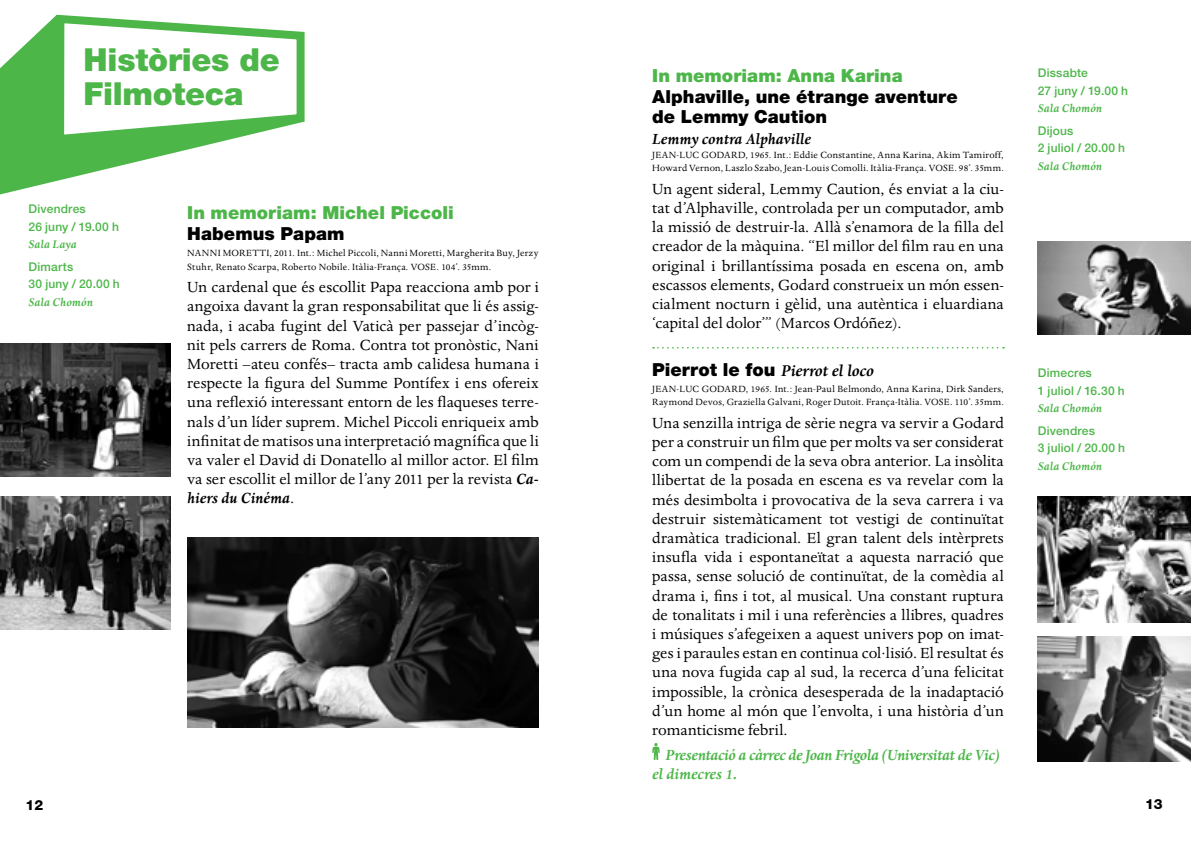
<style>
.page{position:relative;width:1191px;height:845px;background:#fff}
.page>*{position:absolute;margin:0;border:0;box-sizing:border-box;transform-origin:0 0}
.t1{font:900 31.8px/33.6px "Helvetica Neue LT";letter-spacing:-.01em;color:#4cb648}
.t2{font:900 18px/19.2px "Helvetica Neue LT";letter-spacing:.005em;color:#000}
.t3{font:900 18px "Helvetica Neue LT";letter-spacing:.005em;color:#4cb648}
.t4{font:italic 700 18px "Dante";color:#000}
.t5{font:17px/19.2px "Dante";letter-spacing:.005em;color:#000;text-align:justify}
.t6{font:italic 700 17px/19.2px "Dante";letter-spacing:-.02em;color:#4cb648}
.t7{font:italic 700 17px "Dante";letter-spacing:-.005em;color:#000}
.t8{font:800 14px "Helvetica Neue LT";color:#000}
.t9{font:italic 700 12.8px "Dante";letter-spacing:.01em;color:#4cb648}
.t10{font:500 12px/17.4px "Helvetica Neue LT";letter-spacing:.015em;color:#4cb648}
.t11{font:10.4px/13.6px "Dante";letter-spacing:.025em;color:#000}
.s1{font-weight:700;font-style:italic}
.s2{font-family:"Helvetica Neue LT";font-weight:900;font-style:normal}
</style>
<div class="page">
<svg style="left:0;top:20px;width:194px;height:174px;fill:#4cb648"></svg>
<svg style="left:51px;top:14px;width:254px;height:134px"></svg>
<svg style="left:653px;top:347px;width:351px;height:1px"></svg>
<svg style="left:652px;top:743px;width:7px;height:17px"></svg>
<img style="left:0;top:344px;width:170px;height:133px">
<img style="left:0;top:497px;width:170px;height:133px">
<img style="left:187px;top:537px;width:352px;height:191px">
<img style="left:1037px;top:241px;width:154px;height:93px">
<img style="left:1037px;top:497px;width:154px;height:125px">
<img style="left:1037px;top:636px;width:154px;height:126px">
<h1 class="t1" style="left:84px;top:43px;width:197px">Històries de<br>Filmoteca</h1>
<p class="t10" style="left:29px;top:200px;width:92px">Divendres<br>26 juny / 19.00 h</p>
<p class="t9" style="left:29px;top:237px;width:49px">Sala Laya</p>
<p class="t10" style="left:29px;top:258px;width:93px">Dimarts<br>30 juny / 20.00 h</p>
<p class="t9" style="left:29px;top:295px;width:66px">Sala Chomón</p>
<p class="t3" style="left:187px;top:201px;width:268px">In memoriam: Michel Piccoli</p>
<p class="t2" style="left:187px;top:224px;width:159px">Habemus Papam</p>
<p class="t11" style="left:187px;top:246px;width:353px">NANNI MORETTI, 2011. Int.: Michel Piccoli, Nanni Moretti, Margherita Buy, Jerzy<br>Stuhr, Renato Scarpa, Roberto Nobile. Itàlia-França. VOSE. 104’. 35mm.</p>
<p class="t5" style="left:187px;top:278px;width:353px">Un cardenal que és escollit Papa reacciona amb por i angoixa davant la gran responsabilitat que li és assig&shy;nada, i acaba fugint del Vaticà per passejar d’incòg&shy;nit pels carrers de Roma. Contra tot pronòstic, Nani Moretti –ateu confés– tracta amb calidesa humana i respecte la figura del Summe Pontífex i ens ofereix una reflexió interessant entorn de les flaqueses terre&shy;nals d’un líder suprem. Michel Piccoli enriqueix amb infinitat de matisos una interpretació magnífica que li va valer el David di Donatello al millor actor. El film va ser escollit el millor de l’any 2011 per la revista <span class="s1">Ca&shy;hiers du Cinéma</span>.</p>
<p class="t8" style="left:26px;top:796px;width:19px">12</p>
<p class="t3" style="left:652px;top:65px;width:252px">In memoriam: Anna Karina</p>
<p class="t2" style="left:652px;top:87px;width:307px">Alphaville, une étrange aventure de Lemmy Caution</p>
<p class="t7" style="left:652px;top:130px;width:160px">Lemmy contra Alphaville</p>
<p class="t11" style="left:652px;top:148px;width:353px">JEAN-LUC GODARD, 1965. Int.: Eddie Constantine, Anna Karina, Akim Tamiroff,<br>Howard Vernon, Laszlo Szabo, Jean-Louis Comolli. Itàlia-França. VOSE. 98’. 35mm.</p>
<p class="t5" style="left:652px;top:180px;width:353px">Un agent sideral, Lemmy Caution, és enviat a la ciu&shy;tat d’Alphaville, controlada per un computador, amb la missió de destruir-la. Allà s’enamora de la filla del creador de la màquina. “El millor del film rau en una original i brillantíssima posada en escena on, amb escassos elements, Godard construeix un món essen&shy;cialment nocturn i gèlid, una autèntica i eluardiana ‘capital del dolor’” (Marcos Ordóñez).</p>
<p class="t4" style="left:652px;top:360px;width:223px"><span class="s2">Pierrot le fou</span> Pierrot el loco</p>
<p class="t11" style="left:652px;top:382px;width:353px">JEAN-LUC GODARD, 1965. Int.: Jean-Paul Belmondo, Anna Karina, Dirk Sanders,<br>Raymond Devos, Graziella Galvani, Roger Dutoit. França-Itàlia. VOSE. 110’. 35mm.</p>
<p class="t5" style="left:652px;top:414px;width:353px">Una senzilla intriga de sèrie negra va servir a Godard per a construir un film que per molts va ser considerat com un compendi de la seva obra anterior. La insòlita llibertat de la posada en escena es va revelar com la més desimbolta i provocativa de la seva carrera i va destruir sistemàticament tot vestigi de continuïtat dramàtica tradicional. El gran talent dels intèrprets insufla vida i espontaneïtat a aquesta narració que passa, sense solució de continuïtat, de la comèdia al drama i, fins i tot, al musical. Una constant ruptura de tonalitats i mil i una referències a llibres, quadres i músiques s’afegeixen a aquest univers pop on imat&shy;ges i paraules estan en continua col·lisió. El resultat és una nova fugida cap al sud, la recerca d’una felicitat impossible, la crònica desesperada de la inadaptació d’un home al món que l’envolta, i una història d’un romanticisme febril.</p>
<p class="t6" style="left:652px;top:745px;width:349px;text-indent:13px">Presentació a càrrec de Joan Frigola (Universitat de Vic) el dimecres 1.</p>
<p class="t10" style="left:1037px;top:64px;width:92px">Dissabte<br>27 juny / 19.00 h</p>
<p class="t9" style="left:1037px;top:101px;width:66px">Sala Chomón</p>
<p class="t10" style="left:1037px;top:122px;width:89px">Dijous<br>2 juliol / 20.00 h</p>
<p class="t9" style="left:1037px;top:159px;width:66px">Sala Chomón</p>
<p class="t10" style="left:1037px;top:364px;width:88px">Dimecres<br>1 juliol / 16.30 h</p>
<p class="t9" style="left:1037px;top:401px;width:66px">Sala Chomón</p>
<p class="t10" style="left:1037px;top:422px;width:89px">Divendres<br>3 juliol / 20.00 h</p>
<p class="t9" style="left:1037px;top:459px;width:66px">Sala Chomón</p>
<p class="t8" style="left:1145px;top:795px;width:19px">13</p>
</div>
